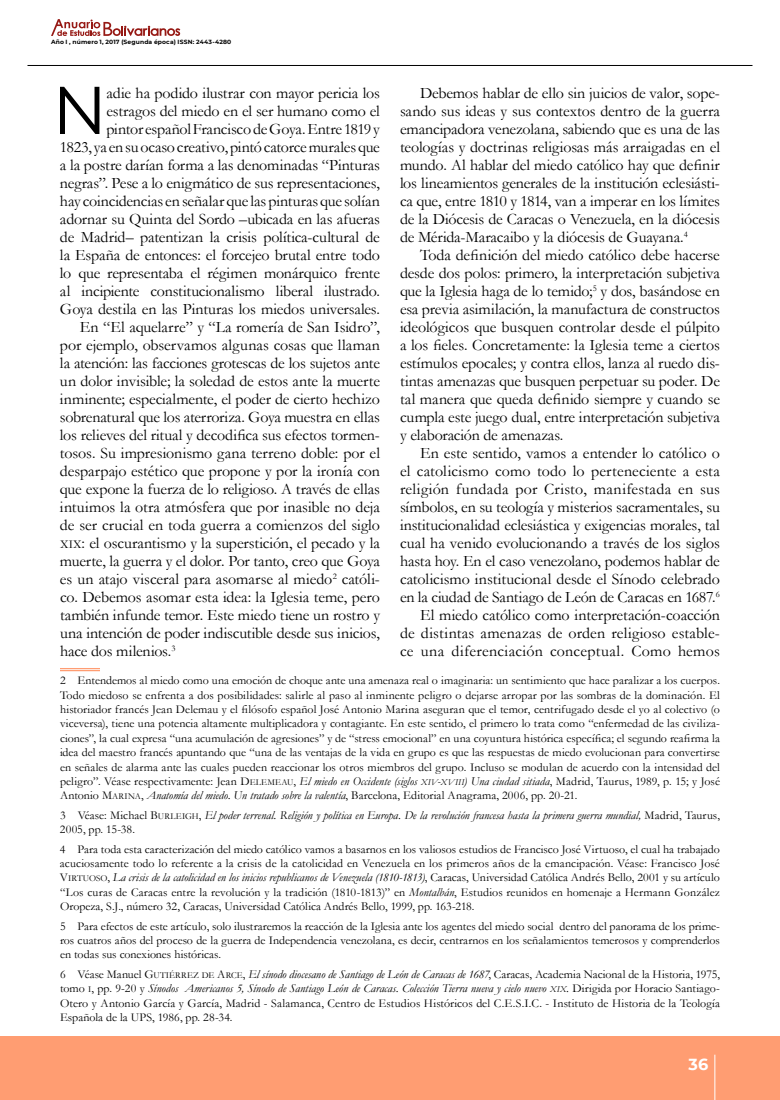
<style>
.page{position:relative;width:780px;height:1100px;background:#fff}
.page>*{position:absolute;margin:0;border:0;box-sizing:border-box;transform-origin:0 0}
.t1{font:67.4px "Montserrat";color:#000}
.t2{font:16px/18px "Garamond";letter-spacing:-.01em;color:#000;text-align:justify}
.t3{font:700 16px "Montserrat";color:#fff}
.t4{font:12px/14.4px "Garamond";color:#000;text-align:justify}
.t5{font:italic 12px/14.4px "Garamond";color:#000}
.t6{font:700 6px "Montserrat";letter-spacing:.025em;color:#000}
.s1{font-size:12px}
.s2{font-size:9px}
.s3{font-style:italic}
.s4{font-style:italic;font-size:9px}
.s5{font-style:normal}
.s6{font-style:normal;font-size:9px}
</style>
<div class="page">
<div style="left:0;top:1036px;width:780px;height:64px;background:#ff9d72"></div>
<hr style="left:714px;top:1055px;width:1px;height:45px;background:#fff">
<hr style="left:28px;top:65px;width:724px;height:1px;background:#000">
<svg style="left:51px;top:19px;width:129px;height:17px"></svg>
<hr style="left:60px;top:668px;width:40px;height:1px;background:#ff9d72">
<hr style="left:60px;top:670px;width:40px;height:1px;background:#ff9d72">
<p class="t6" style="left:51px;top:38px;width:182px">Año I , número 1, 2017 (Segunda época) ISSN: 2443-4280</p>
<h1 class="t1" style="left:52px;top:64px;width:56px">N</h1>
<p class="t2" style="left:106px;top:84px;width:275px">adie ha podido ilustrar con mayor pericia los</p>
<p class="t2" style="left:400px;top:84px;width:322px;text-indent:20px">Debemos hablar de ello sin juicios de valor, sope&shy;sando sus ideas y sus contextos dentro de la guerra emancipadora venezolana, sabiendo que es una de las teologías y doctrinas religiosas más arraigadas en el mundo. Al hablar del miedo católico hay que definir los lineamientos generales de la institución eclesiásti&shy;ca que, entre 1810 y 1814, van a imperar en los límites de la Diócesis de Caracas o Venezuela, en la diócesis de Mérida-Maracaibo y la diócesis de Guayana.<sup>4</sup></p>
<p class="t2" style="left:400px;top:246px;width:322px;text-indent:20px">Toda definición del miedo católico debe hacerse desde dos polos: primero, la interpretación subjetiva que la Iglesia haga de lo temido;<sup>5</sup> y dos, basándose en esa previa asimilación, la manufactura de constructos ideológicos que busquen controlar desde el púlpito a los fieles. Concretamente: la Iglesia teme a ciertos estímulos epocales; y contra ellos, lanza al ruedo dis&shy;tintas amenazas que busquen perpetuar su poder. De tal manera que queda definido siempre y cuando se cumpla este juego dual, entre interpretación subjetiva y elaboración de amenazas.</p>
<p class="t2" style="left:400px;top:444px;width:322px;text-align:right">En este sentido, vamos a entender lo católico o<br>el catolicismo como todo lo perteneciente a esta religión fundada por Cristo, manifestada en sus símbolos, en su teología y misterios sacramentales, su institucionalidad eclesiástica y exigencias morales, tal cual ha venido evolucionando a través de los siglos hasta hoy. En el caso venezolano, podemos hablar de catolicismo institucional desde el Sínodo celebrado en la ciudad de Santiago de León de Caracas en 1687.<sup>6<br></sup>El miedo católico como interpretación-coacción<br>de distintas amenazas de orden religioso estable&shy;ce una diferenciación conceptual. Como hemos</p>
<p class="t2" style="left:106px;top:102px;width:275px">estragos del miedo en el ser humano como el</p>
<p class="t2" style="left:106px;top:120px;width:275px">pintor español Francisco de Goya. Entre 1819 y</p>
<p class="t2" style="left:60px;top:138px;width:321px">1823, ya en su ocaso creativo, pintó catorce murales que</p>
<p class="t2" style="left:60px;top:156px;width:321px">a la postre darían forma a las denominadas “Pinturas</p>
<p class="t2" style="left:60px;top:174px;width:321px">negras”. Pese a lo enigmático de sus representaciones,</p>
<p class="t2" style="left:60px;top:192px;width:321px">hay coincidencias en señalar que las pinturas que solían</p>
<p class="t2" style="left:60px;top:210px;width:321px">adornar su Quinta del Sordo –ubicada en las afueras</p>
<p class="t2" style="left:60px;top:228px;width:321px">de Madrid– patentizan la crisis política-cultural de</p>
<p class="t2" style="left:60px;top:246px;width:321px">la España de entonces: el forcejeo brutal entre todo</p>
<p class="t2" style="left:60px;top:264px;width:322px">lo que representaba el régimen monárquico frente</p>
<p class="t2" style="left:60px;top:282px;width:322px">al incipiente constitucionalismo liberal ilustrado.</p>
<p class="t2" style="left:60px;top:300px;width:322px">Goya destila en las Pinturas los miedos universales.</p>
<p class="t2" style="left:80px;top:318px;width:302px">En “El aquelarre” y “La romería de San Isidro”,</p>
<p class="t2" style="left:60px;top:336px;width:321px">por ejemplo, observamos algunas cosas que llaman</p>
<p class="t2" style="left:60px;top:354px;width:322px">la atención: las facciones grotescas de los sujetos ante</p>
<p class="t2" style="left:60px;top:372px;width:322px">un dolor invisible; la soledad de estos ante la muerte</p>
<p class="t2" style="left:60px;top:390px;width:321px">inminente; especialmente, el poder de cierto hechizo</p>
<p class="t2" style="left:60px;top:408px;width:321px">sobrenatural que los aterroriza. Goya muestra en ellas</p>
<p class="t2" style="left:60px;top:426px;width:321px">los relieves del ritual y decodifica sus efectos tormen-</p>
<p class="t2" style="left:60px;top:444px;width:322px">tosos. Su impresionismo gana terreno doble: por el</p>
<p class="t2" style="left:60px;top:462px;width:322px">desparpajo estético que propone y por la ironía con</p>
<p class="t2" style="left:60px;top:480px;width:321px">que expone la fuerza de lo religioso. A través de ellas</p>
<p class="t2" style="left:60px;top:498px;width:321px">intuimos la otra atmósfera que por inasible no deja</p>
<p class="t2" style="left:60px;top:516px;width:321px">de ser crucial en toda guerra a comienzos del siglo</p>
<p class="t2" style="left:60px;top:534px;width:322px"><span class="s1">XIX</span>: el oscurantismo y la superstición, el pecado y la</p>
<p class="t2" style="left:60px;top:552px;width:322px">muerte, la guerra y el dolor. Por tanto, creo que Goya</p>
<p class="t2" style="left:60px;top:570px;width:322px">es un atajo visceral para asomarse al miedo<sup>2</sup> católi-</p>
<p class="t2" style="left:60px;top:588px;width:321px">co. Debemos asomar esta idea: la Iglesia teme, pero</p>
<p class="t2" style="left:60px;top:606px;width:322px">también infunde temor. Este miedo tiene un rostro y</p>
<p class="t2" style="left:60px;top:624px;width:321px">una intención de poder indiscutible desde sus inicios,</p>
<p class="t2" style="left:60px;top:642px;width:117px">hace dos milenios.<sup>3</sup></p>
<p class="t4" style="left:60px;top:673px;width:662px">2 Entendemos al miedo como una emoción de choque ante una amenaza real o imaginaria: un sentimiento que hace paralizar a los cuerpos.<br>Todo miedoso se enfrenta a dos posibilidades: salirle al paso al inminente peligro o dejarse arropar por las sombras de la dominación. El historiador francés Jean Delemau y el filósofo español José Antonio Marina aseguran que el temor, centrifugado desde el yo al colectivo (o viceversa), tiene una potencia altamente multiplicadora y contagiante. En este sentido, el primero lo trata como “enfermedad de las civiliza&shy;ciones”, la cual expresa “una acumulación de agresiones” y de “stress emocional” en una coyuntura histórica específica; el segundo reafirma la idea del maestro francés apuntando que “una de las ventajas de la vida en grupo es que las respuestas de miedo evolucionan para convertirse en señales de alarma ante las cuales pueden reaccionar los otros miembros del grupo. Incluso se modulan de acuerdo con la intensidad del peligro”. Véase respectivamente: Jean D<span class="s2">ELEMEAU</span>, <span class="s3">El miedo en Occidente (siglos</span> <span class="s4">XIV</span><span class="s3">-</span><span class="s4">XVIII</span><span class="s3">) Una ciudad sitiada</span>, Madrid, Taurus, 1989, p. 15; y José Antonio M<span class="s2">ARINA</span>, <span class="s3">Anatomía del miedo. Un tratado sobre la valentía</span>, Barcelona, Editorial Anagrama, 2006, pp. 20-21.</p>
<p class="t5" style="left:60px;top:807px;width:662px"><span class="s5">3 Véase: Michael B</span><span class="s6">URLEIGH</span><span class="s5">,</span> El poder terrenal. Religión y política en Europa. De la revolución francesa hasta la primera guerra mundial, <span class="s5">Madrid, Taurus,<br>2005, pp. 15-38.</span></p>
<p class="t4" style="left:60px;top:841px;width:661px">4 Para toda esta caracterización del miedo católico vamos a basarnos en los valiosos estudios de Francisco José Virtuoso, el cual ha trabajado acuciosamente todo lo referente a la crisis de la catolicidad en Venezuela en los primeros años de la emancipación. Véase: Francisco José V<span class="s2">IRTUOSO</span>, <span class="s3">La crisis de la catolicidad en los inicios republicanos de Venezuela (1810-1813)</span>, Caracas, Universidad Católica Andrés Bello, 2001 y su artículo “Los curas de Caracas entre la revolución y la tradición (1810-1813)” en <span class="s3">Montalbán</span>, Estudios reunidos en homenaje a Hermann González Oropeza, S.J., número 32, Caracas, Universidad Católica Andrés Bello, 1999, pp. 163-218.</p>
<p class="t4" style="left:60px;top:918px;width:662px">5 Para efectos de este artículo, solo ilustraremos la reacción de la Iglesia ante los agentes del miedo social dentro del panorama de los prime&shy;ros cuatros años del proceso de la guerra de Independencia venezolana, es decir, centrarnos en los señalamientos temerosos y comprenderlos en todas sus conexiones históricas.</p>
<p class="t4" style="left:60px;top:966px;width:662px">6 Véase Manuel G<span class="s2">UTIÉRREZ DE</span> A<span class="s2">RCE</span>, <span class="s3">El sínodo diocesano de Santiago de León de Caracas de 1687</span>, Caracas, Academia Nacional de la Historia, 1975, tomo <span class="s2">I</span>, pp. 9-20 y <span class="s3">Sínodos Americanos 5, Sínodo de Santiago León de Caracas. Colección Tierra nueva y cielo nuevo</span> <span class="s4">XIX</span><span class="s3">.</span> Dirigida por Horacio Santiago-Otero y Antonio García y García, Madrid - Salamanca, Centro de Estudios Históricos del C.E.S.I.C. - Instituto de Historia de la Teología Española de la UPS, 1986, pp. 28-34.</p>
<p class="t3" style="left:689px;top:1053px;width:21px">36</p>
</div>
